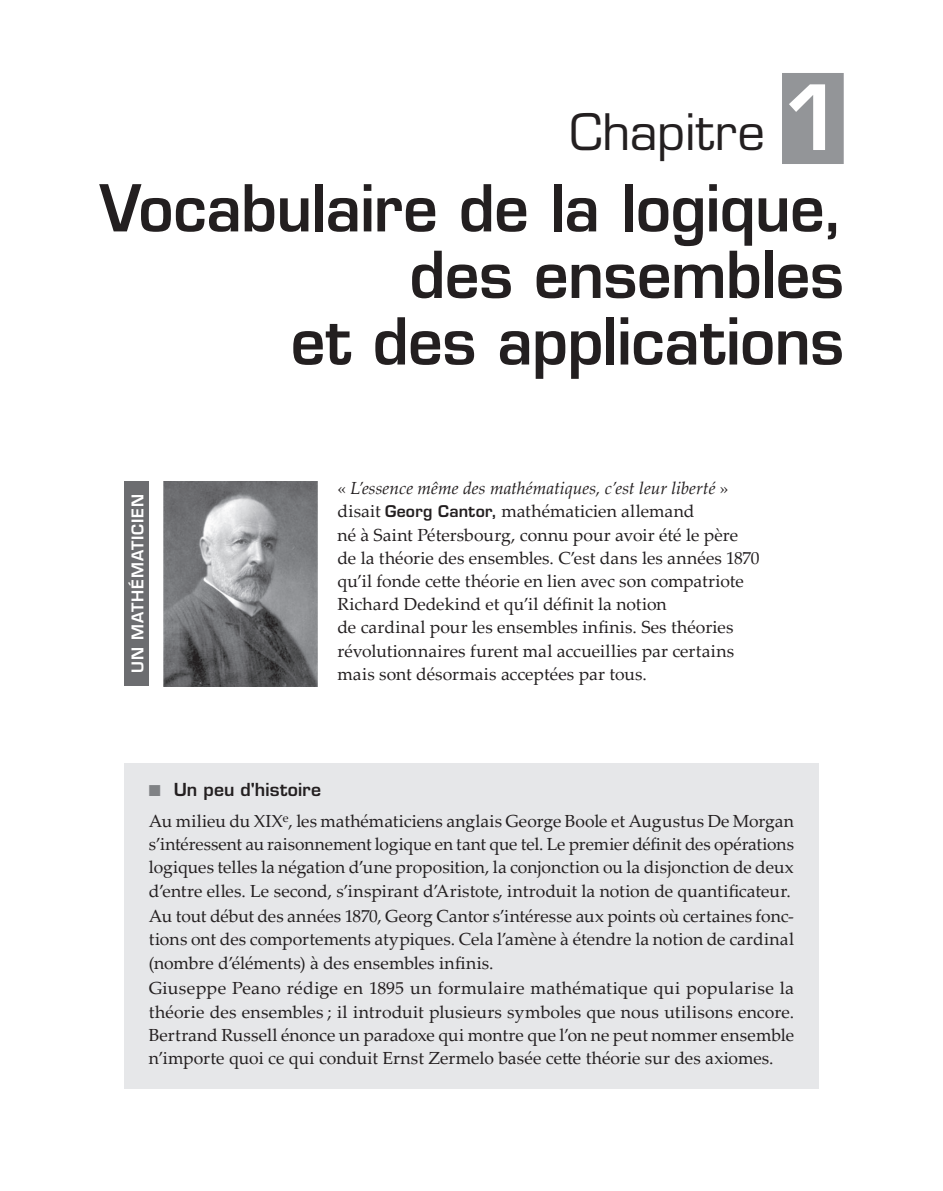
<style>
.page{position:relative;width:943px;height:1191px;background:#fff}
.page>*{position:absolute;margin:0;border:0;box-sizing:border-box;transform-origin:0 0}
.t1{font:600 63px/66.5px "Eurostile LT Std";letter-spacing:-.01em;color:#231f20;text-align:right;scale:.96 1}
.t2{font:49px "Eurostile LT Std";color:#231f20}
.t3{font:17.5px/23.1px "Palatino Linotype";color:#231f20;text-align:justify}
.t4{font:600 17.5px "Eurostile LT Std";letter-spacing:.01em;color:#231f20}
.t5{font:600 15.75px "Eurostile LT Std";letter-spacing:.05em;color:#fff}
.s1{font-weight:600;font-size:87.5px;color:#fff}
.s2{font-style:italic}
.s3{font-family:"Eurostile LT Std";font-weight:600;font-size:15.75px}
.s4{color:#808285}
</style>
<div class="page">
<div style="left:124px;top:763px;width:695px;height:57px;background:#e6e7e9"></div>
<div style="left:124px;top:794px;width:695px;height:127px;background:#e6e7e9"></div>
<div style="left:124px;top:889px;width:695px;height:104px;background:#e6e7e9"></div>
<div style="left:124px;top:961px;width:695px;height:127px;background:#e6e7e9"></div>
<div style="left:124px;top:481px;width:25px;height:205px;background:#6c6d70"></div>
<img style="left:164px;top:481px;width:153px;height:205px">
<div style="left:782px;top:73px;width:61px;height:91px;background:#939598"></div>
<h2 class="t2" style="left:569px;top:103px;width:275px">Chapitre <span class="s1">1</span></h2>
<h1 class="t1" style="left:100px;top:175px;width:776px">Vocabulaire de la logique, des ensembles<br>et des applications</h1>
<p class="t5" style="left:128px;top:673px;width:180px;rotate:-90deg">UN MATHÉMATICIEN</p>
<p class="t3" style="left:337px;top:476px;width:424px;text-align:left">« <span class="s2">L’essence même des mathématiques, c’est leur liberté</span> » disait <span class="s3">Georg Cantor,</span> mathématicien allemand<br>né à Saint Pétersbourg, connu pour avoir été le père de la théorie des ensembles. C’est dans les années 1870 qu’il fonde cette théorie en lien avec son compatriote Richard Dedekind et qu’il définit la notion<br>de cardinal pour les ensembles infinis. Ses théories révolutionnaires furent mal accueillies par certains mais sont désormais acceptées par tous.</p>
<p class="t4" style="left:149px;top:779px;width:174px"><span class="s4">■</span> Un peu d'histoire</p>
<p class="t3" style="left:149px;top:809px;width:646px">Au milieu du XIX<sup>e</sup>, les mathématiciens anglais George Boole et Augustus De Morgan s’intéressent au raisonnement logique en tant que tel. Le premier définit des opérations logiques telles la négation d’une proposition, la conjonction ou la disjonction de deux d’entre elles. Le second, s’inspirant d’Aristote, introduit la notion de quantificateur.</p>
<p class="t3" style="left:149px;top:904px;width:646px">Au tout début des années 1870, Georg Cantor s’intéresse aux points où certaines fonc&shy;tions ont des comportements atypiques. Cela l’amène à étendre la notion de cardinal (nombre d’éléments) à des ensembles infinis.</p>
<p class="t3" style="left:149px;top:976px;width:646px">Giuseppe Peano rédige en 1895 un formulaire mathématique qui popularise la théorie des ensembles ; il introduit plusieurs symboles que nous utilisons encore.<br>Bertrand Russell énonce un paradoxe qui montre que l’on ne peut nommer ensemble n’importe quoi ce qui conduit Ernst Zermelo basée cette théorie sur des axiomes.</p>
</div>
